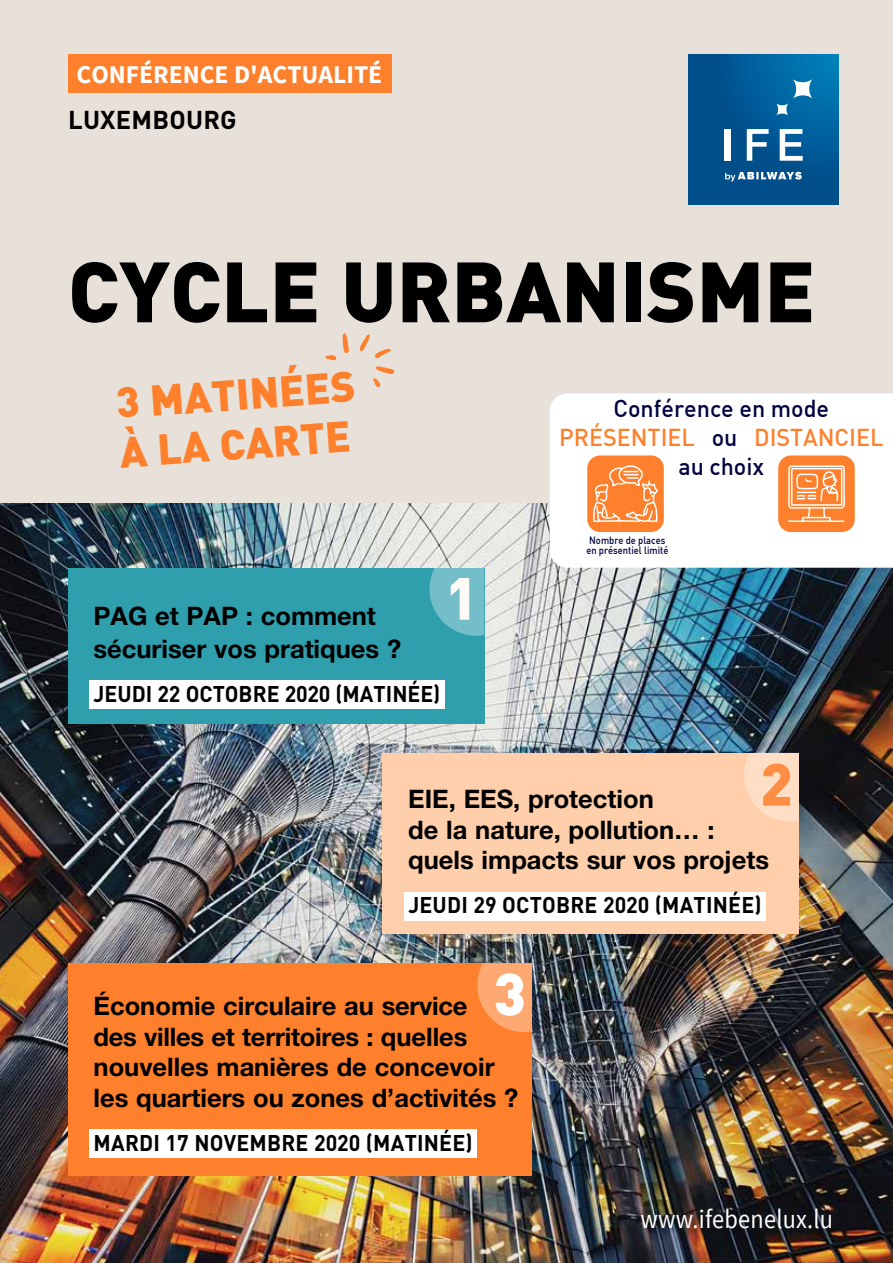
<style>
.page{position:relative;width:893px;height:1263px;background:#e8e1da}
.page>*{position:absolute;margin:0;border:0;box-sizing:border-box;transform-origin:0 0}
.t1{font:900 84px "DIN";color:#000}
.t2{font:900 58.65px "DIN";color:#fdfaf8}
.t3{font:900 58.65px "DIN";color:#fe8e43}
.t4{font:900 58.65px "DIN";color:#fff}
.t5{font:900 42.3px/49.5px "DIN";color:#fe802c}
.t6{font:27px "Source Sans Pro";letter-spacing:.01em;color:#fff;scale:.9 1}
.t7{font:700 25.5px/30.6px "Helvetica Neue LT Std";color:#000}
.t8{font:700 25.5px "Source Sans Pro";color:#fff}
.t9{font:700 25.5px "DIN Pro";letter-spacing:.01em;color:#000}
.t10{font:500 24px/28.8px "DIN";color:#01043e;text-align:center}
.t11{font:700 22.5px "DIN Pro";letter-spacing:.01em;color:#000;scale:.95 1}
.t12{font:500 10.5px/10.5px "DIN";color:#01043e;scale:.89 1}
.s1{color:#fe802c}
</style>
<div class="page">
<img style="left:0;top:504px;width:893px;height:759px">
<svg style="left:373px;top:366px;width:21px;height:21px"></svg>
<svg style="left:360px;top:334px;width:31px;height:24px"></svg>
<svg style="left:342px;top:333px;width:7px;height:20px"></svg>
<svg style="left:325px;top:355px;width:11px;height:5px"></svg>
<svg style="left:689px;top:54px;width:150px;height:150px;background:#005994"></svg>
<svg style="left:776px;top:103px;width:12px;height:13px"></svg>
<svg style="left:793px;top:79px;width:19px;height:20px"></svg>
<svg style="left:725px;top:172px;width:77px;height:9px"></svg>
<svg style="left:747px;top:129px;width:22px;height:32px"></svg>
<svg style="left:780px;top:129px;width:23px;height:32px"></svg>
<div style="left:724px;top:129px;width:7px;height:32px;background:#fff"></div>
<div style="left:68px;top:54px;width:323px;height:39px;background:#fe802c"></div>
<div style="left:68px;top:568px;width:416px;height:155px;background:#2f9fae"></div>
<div style="left:89px;top:680px;width:356px;height:29px;background:#fff"></div>
<svg style="left:429px;top:568px;width:55px;height:68px;background:#68b9c4"></svg>
<div style="left:383px;top:753px;width:416px;height:181px;background:#ffcfab"></div>
<div style="left:404px;top:892px;width:362px;height:29px;background:#fff"></div>
<svg style="left:744px;top:753px;width:55px;height:69px;background:#ffdbc2"></svg>
<div style="left:68px;top:963px;width:463px;height:213px;background:#fe802c"></div>
<div style="left:89px;top:1129px;width:388px;height:29px;background:#fff"></div>
<svg style="left:477px;top:963px;width:55px;height:69px;background:#fea367"></svg>
<div style="left:550px;top:393px;width:343px;height:175px;background:#fff"></div>
<div style="left:587px;top:455px;width:77px;height:77px;background:#fe802c;border-radius:13px"></div>
<svg style="left:592px;top:465px;width:67px;height:66px"></svg>
<div style="left:778px;top:455px;width:77px;height:77px;background:#fe802c;border-radius:13px"></div>
<svg style="left:787px;top:465px;width:59px;height:229px"></svg>
<p class="t8" style="left:77px;top:57px;width:307px">CONFÉRENCE D'ACTUALITÉ</p>
<p class="t9" style="left:68px;top:103px;width:170px">LUXEMBOURG</p>
<h1 class="t1" style="left:68px;top:236px;width:749px">CYCLE URBANISME</h1>
<h3 class="t5" style="left:114px;top:376px;width:241px;rotate:-4deg">3 MATINÉES<br>À LA CARTE</h3>
<p class="t7" style="left:94px;top:599px;width:309px;line-height:32.4px">PAG et PAP : comment sécuriser vos pratiques ?</p>
<p class="t11" style="left:94px;top:678px;width:367px">JEUDI 22 OCTOBRE 2020 (MATINÉE)</p>
<h2 class="t2" style="left:445px;top:559px;width:34px">1</h2>
<p class="t10" style="left:559px;top:393px;width:326px">Conférence en mode<br><span class="s1">PRÉSENTIEL</span> ou <span class="s1">DISTANCIEL </span>au choix</p>
<p class="t12" style="left:586px;top:534px;width:94px">Nombre de places en présentiel limité</p>
<h2 class="t3" style="left:760px;top:745px;width:34px">2</h2>
<p class="t7" style="left:408px;top:783px;width:362px">EIE, EES, protection<br>de la nature, pollution… : quels impacts sur vos projets</p>
<p class="t11" style="left:408px;top:890px;width:373px">JEUDI 29 OCTOBRE 2020 (MATINÉE)</p>
<h2 class="t4" style="left:493px;top:955px;width:34px">3</h2>
<p class="t7" style="left:94px;top:990px;width:426px">Économie circulaire au service<br>des villes et territoires : quelles nouvelles manières de concevoir les quartiers ou zones d’activités ?</p>
<p class="t11" style="left:94px;top:1127px;width:400px">MARDI 17 NOVEMBRE 2020 (MATINÉE)</p>
<p class="t6" style="left:641px;top:1202px;width:215px">www.ifebenelux.lu</p>
</div>
